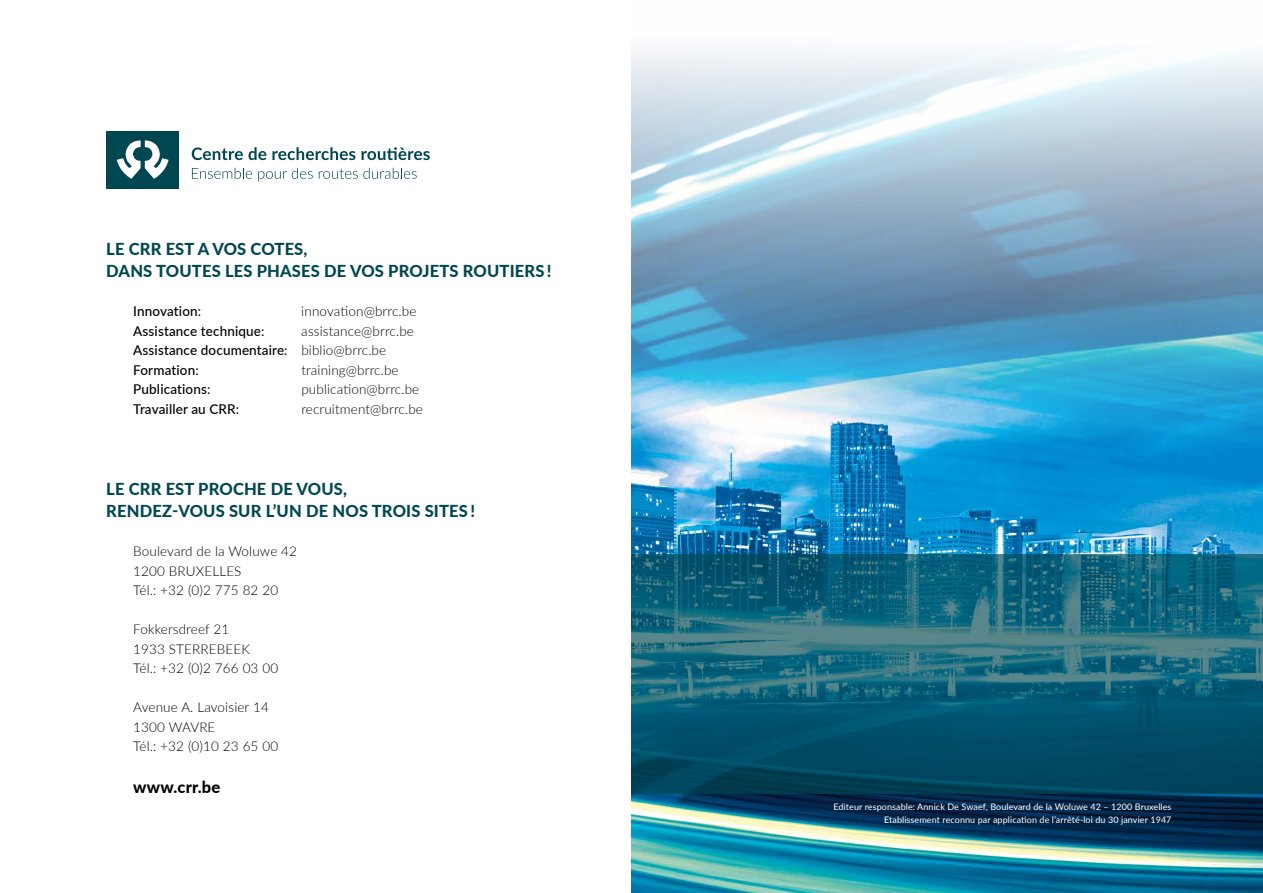
<style>
.page{position:relative;width:1263px;height:893px;background:#fff}
.page>*{position:absolute;margin:0;border:0;box-sizing:border-box;transform-origin:0 0}
.t1{font:800 16.5px/22.5px "Lato";letter-spacing:.01em;color:#004751}
.t2{font:800 16.5px "Lato";letter-spacing:.01em;color:#000}
.t3{font:300 13.5px/19.5px "Lato";letter-spacing:.01em;color:#000}
.t4{font:500 13.5px "Lato";letter-spacing:.01em;color:#000}
.t5{font:9px/13.5px "Lato";letter-spacing:.01em;color:#fff;text-align:right}
.s1{font-weight:400}
.s2{font-weight:500}
</style>
<div class="page">
<img style="left:631px;top:50px;width:632px;height:843px">
<svg style="left:631px;top:554px;width:632px;height:239px;background:#115e75"></svg>
<div style="left:106px;top:131px;width:73px;height:57px;background:#004751"></div>
<svg style="left:117px;top:140px;width:52px;height:39px"></svg>
<svg style="left:192px;top:147px;width:74px;height:13px"></svg>
<svg style="left:272px;top:147px;width:83px;height:13px"></svg>
<svg style="left:362px;top:147px;width:68px;height:13px"></svg>
<svg style="left:192px;top:168px;width:60px;height:11px"></svg>
<svg style="left:258px;top:168px;width:55px;height:13px"></svg>
<svg style="left:319px;top:168px;width:98px;height:11px"></svg>
<p class="t1" style="left:106px;top:237px;width:447px">LE CRR EST A VOS COTES,<br>DANS TOUTES LES PHASES DE VOS PROJETS ROUTIERS !</p>
<p class="t4" style="left:133px;top:301px;width:69px">Innovation<span class="s1">:</span></p>
<p class="t3" style="left:301px;top:301px;width:117px">innovation@brrc.be</p>
<p class="t4" style="left:133px;top:321px;width:133px">Assistance technique<span class="s1">:</span></p>
<p class="t3" style="left:133px;top:320px;width:282px;text-indent:168px">assistance@brrc.be<br><span class="s2">Assistance documentaire</span><span class="s1">:</span> biblio@brrc.be<br><span class="s2">Formation</span><span class="s1">:</span></p>
<p class="t3" style="left:301px;top:359px;width:99px">training@brrc.be</p>
<p class="t4" style="left:133px;top:379px;width:79px">Publications<span class="s1">:</span></p>
<p class="t3" style="left:301px;top:379px;width:119px">publication@brrc.be</p>
<p class="t4" style="left:133px;top:399px;width:107px">Travailler au CRR<span class="s1">:</span></p>
<p class="t3" style="left:301px;top:398px;width:123px">recruitment@brrc.be</p>
<p class="t1" style="left:106px;top:477px;width:370px">LE CRR EST PROCHE DE VOUS,<br>RENDEZ-VOUS SUR L’UN DE NOS TROIS SITES !</p>
<p class="t3" style="left:133px;top:541px;width:165px">Boulevard de la Woluwe 42<br>1200 BRUXELLES<br>Tél.: +32 (0)2 775 82 20</p>
<p class="t3" style="left:133px;top:619px;width:146px">Fokkersdreef 21<br>1933 STERREBEEK<br>Tél.: +32 (0)2 766 03 00</p>
<p class="t3" style="left:133px;top:697px;width:146px">Avenue A. Lavoisier 14<br>1300 WAVRE<br>Tél.: +32 (0)10 23 65 00</p>
<p class="t2" style="left:133px;top:775px;width:89px">www.crr.be</p>
<p class="t5" style="left:833px;top:799px;width:340px">Editeur responsable: Annick De Swaef, Boulevard de la Woluwe 42 – 1200 Bruxelles<br>Etablissement reconnu par application de l’arrêté-loi du 30 janvier 1947</p>
</div>
